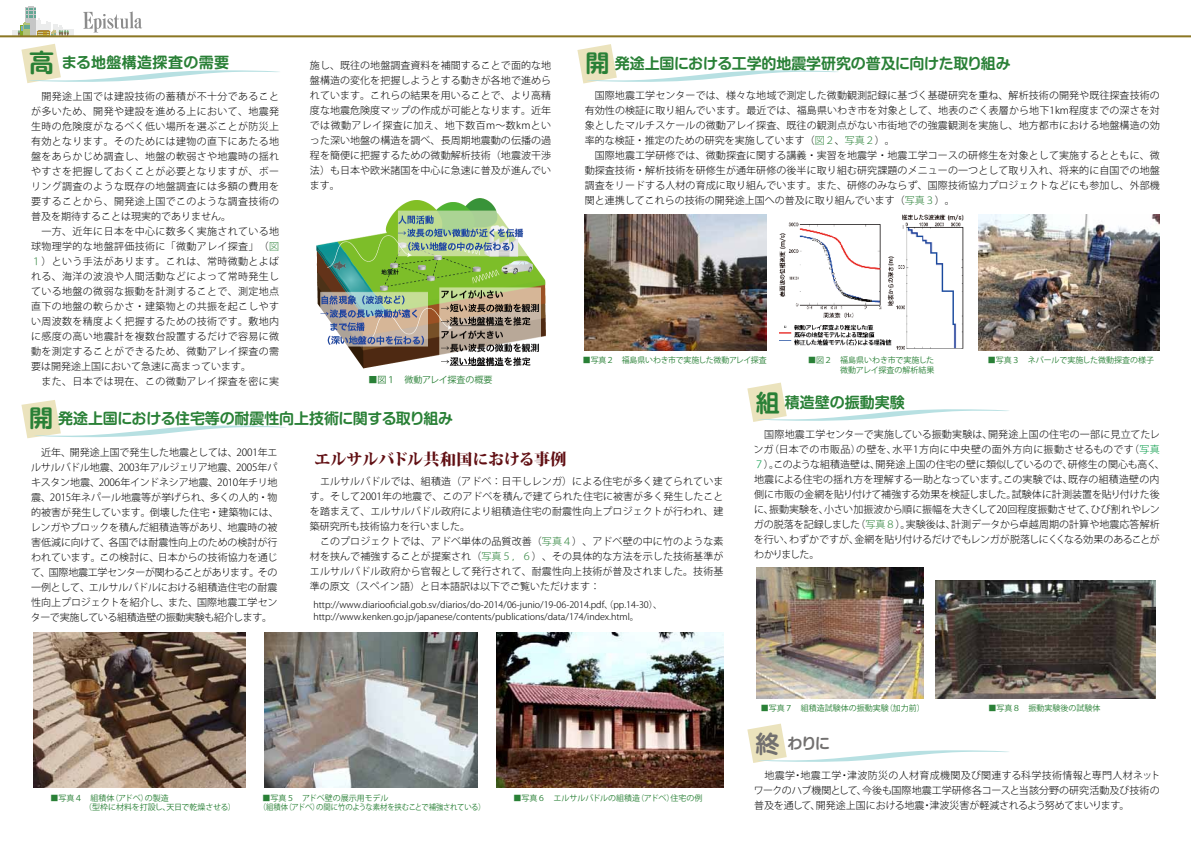
<style>
.page{position:relative;width:1191px;height:842px;background:#fff}
.page>*{position:absolute;margin:0;border:0;box-sizing:border-box;transform-origin:0 0}
.t1{font:800 16px "Koz Min Pro";letter-spacing:.005em;color:#610f13}
.t2{font:700 15px "Shin M Go Pro De";letter-spacing:-.01em;color:#298036}
.t3{font:700 15px "Shin M Go Pro De";letter-spacing:.025em;color:#298036}
.t4{font:700 15px "Shin M Go Pro De";color:#72706f}
.t5{font:300 10px/15px "Koz Go Pro";letter-spacing:.01em;color:#000}
.t6{font:300 10px/15px "Koz Go Pro";letter-spacing:.035em;color:#000}
.t7{font:300 10px/15px "Koz Go Pro";letter-spacing:-.01em;color:#000}
.t8{font:300 9px/12.2px "Koz Go Pro";color:#000}
.t9{font:9px "Koz Go Pro";color:#298036}
.t10{font:8px/9.6px "Koz Go Pro";color:#298036}
.t11{font:8px "Koz Go Pro";letter-spacing:-.025em;color:#298036}
.s1{font-size:25px}
.s2{color:#298036}
.s3{font-size:24px}
.s4{color:#094}
</style>
<div class="page">
<img style="left:316px;top:199px;width:230px;height:170px">
<svg style="left:21px;top:44px;width:259px;height:39px"></svg>
<svg style="left:21px;top:400px;width:265px;height:38px"></svg>
<svg style="left:577px;top:44px;width:261px;height:40px"></svg>
<svg style="left:747px;top:383px;width:262px;height:39px"></svg>
<svg style="left:747px;top:724px;width:262px;height:39px"></svg>
<div style="left:57px;top:29px;width:16px;height:7px;background:#ebecec"></div>
<svg style="left:12px;top:6px;width:57px;height:29px"></svg>
<hr style="left:0;top:35px;width:1191px;height:2px;background:#8b7724">
<svg style="left:83px;top:11px;width:59px;height:22px"></svg>
<img style="left:584px;top:214px;width:182px;height:137px">
<img style="left:779px;top:214px;width:185px;height:136px">
<img style="left:978px;top:214px;width:181px;height:137px">
<img style="left:935px;top:581px;width:220px;height:118px">
<img style="left:756px;top:568px;width:167px;height:131px">
<img style="left:33px;top:633px;width:213px;height:154px">
<img style="left:497px;top:633px;width:226px;height:154px">
<img style="left:265px;top:633px;width:213px;height:154px">
<h2 class="t3" style="left:29px;top:50px;width:201px"><span class="s1">高</span>まる地盤構造探査の需要</h2>
<p class="t6" style="left:31px;top:88px;width:250px">　開発途上国では建設技術の蓄積が不十分であることが多いため、開発や建設を進める上において、地震発生時の危険度がなるべく低い場所を選ぶことが防災上有効となります。そのためには建物の直下にあたる地盤をあらかじめ調査し、地盤の軟弱さや地震時の揺れやすさを把握しておくことが必要となりますが、ボーリング調査のような既存の地盤調査には多額の費用を要することから、開発途上国でこのような調査技術の普及を期待することは現実的でありません。<br>　一方、近年に日本を中心に数多く実施されている地球物理学的な地盤評価技術に「微動アレイ探査」（<span class="s2">図<br>１</span>）という手法があります。これは、常時微動とよばれる、海洋の波浪や人間活動などによって常時発生している地盤の微弱な振動を計測することで、測定地点直下の地盤の軟らかさ・建築物との共振を起こしやすい周波数を精度よく把握するための技術です。敷地内に感度の高い地震計を複数台設置するだけで容易に微動を測定することができるため、微動アレイ探査の需要は開発途上国において急速に高まっています。<br>　また、日本では現在、この微動アレイ探査を密に実</p>
<p class="t5" style="left:310px;top:58px;width:243px;text-align:justify">施し、既往の地盤調査資料を補間することで面的な地盤構造の変化を把握しようとする動きが各地で進められています。これらの結果を用いることで、より高精度な地震危険度マップの作成が可能となります。近年では微動アレイ探査に加え、地下数百m～数kmといった深い地盤の構造を調べ、長周期地震動の伝播の過程を簡便に把握するための微動解析技術（地震波干渉法）も日本や欧米諸国を中心に急速に普及が進んでいます。</p>
<p class="t9" style="left:368px;top:374px;width:126px">■図１　微動アレイ探査の概要</p>
<h2 class="t2" style="left:585px;top:51px;width:427px"><span class="s3">開</span> 発途上国における工学的地震学研究の普及に向けた取り組み</h2>
<p class="t5" style="left:584px;top:88px;width:577px">　国際地震工学センターでは、様々な地域で測定した微動観測記録に基づく基礎研究を重ね、解析技術の開発や既往探査技術の有効性の検証に取り組んでいます。最近では、福島県いわき市を対象として、地表のごく表層から地下1km程度までの深さを対象としたマルチスケールの微動アレイ探査、既往の観測点がない市街地での強震観測を実施し、地方都市における地盤構造の効率的な検証・推定のための研究を実施しています（<span class="s2">図２</span>、<span class="s2">写真２</span>）。<br>　国際地震工学研修では、微動探査に関する講義・実習を地震学・地震工学コースの研修生を対象として実施するとともに、微動探査技術・解析技術を研修生が通年研修の後半に取り組む研究課題のメニューの一つとして取り入れ、将来的に自国での地盤調査をリードする人材の育成に取り組んでいます。また、研修のみならず、国際技術協力プロジェクトなどにも参加し、外部機関と連携してこれらの技術の開発途上国への普及に取り組んでいます（<span class="s2">写真３</span>）。</p>
<p class="t11" style="left:583px;top:355px;width:185px">■写真２　福島県いわき市で実施した微動アレイ探査</p>
<p class="t10" style="left:808px;top:356px;width:128px">■図２　福島県いわき市で実施した　　　　微動アレイ探査の解析結果</p>
<p class="t10" style="left:987px;top:356px;width:168px">■写真３　ネパールで実施した微動探査の様子</p>
<h2 class="t2" style="left:29px;top:406px;width:425px"><span class="s3">開</span>発途上国における住宅等の耐震性向上技術に関する取り組み</h2>
<p class="t7" style="left:31px;top:445px;width:249px">　近年、開発途上国で発生した地震としては、2001年エルサルバドル地震、2003年アルジェリア地震、2005年パキスタン地震、2006年インドネシア地震、2010年チリ地震、2015年ネパール地震等が挙げられ、多くの人的・物的被害が発生しています。倒壊した住宅・建築物には、レンガやブロックを積んだ組積造等があり、地震時の被害低減に向けて、各国では耐震性向上のための検討が行われています。この検討に、日本からの技術協力を通じて、国際地震工学センターが関わることがあります。その一例として、エルサルバドルにおける組積造住宅の耐震性向上プロジェクトを紹介し、また、国際地震工学センターで実施している組積造壁の振動実験も紹介します。</p>
<h1 class="t1" style="left:314px;top:447px;width:254px">エルサルバドル共和国における事例</h1>
<p class="t5" style="left:310px;top:474px;width:415px">　エルサルバドルでは、組積造（アドベ：日干しレンガ）による住宅が多く建てられています。そして2001年の地震で、このアドベを積んで建てられた住宅に被害が多く発生したことを踏まえて、エルサルバドル政府により組積造住宅の耐震性向上プロジェクトが行われ、建築研究所も技術協力を行いました。<br>　このプロジェクトでは、アドベ単体の品質改善（<span class="s2">写真４</span>）、アドベ壁の中に竹のような素材を挟んで補強することが提案され（<span class="s2">写真５，６</span>）、その具体的な方法を示した技術基準がエルサルバドル政府から官報として発行されて、耐震性向上技術が普及されました。技術基準の原文（スペイン語）と日本語訳は以下でご覧いただけます：</p>
<p class="t8" style="left:313px;top:598px;width:350px">http://www.diariooficial.gob.sv/diarios/do-2014/06-junio/19-06-2014.pdf、（pp.14-30）、http://www.kenken.go.jp/japanese/contents/publications/data/174/index.html。</p>
<h2 class="t2" style="left:756px;top:390px;width:150px"><span class="s3">組</span> 積造壁の振動実験</h2>
<p class="t5" style="left:753px;top:427px;width:412px">　国際地震工学センターで実施している振動実験は、開発途上国の住宅の一部に見立てたレンガ（日本での市販品）の壁を、水平1方向に中央壁の面外方向に振動させるものです（<span class="s4">写真７</span>）。このような組積造壁は、開発途上国の住宅の壁に類似しているので、研修生の関心も高く、地震による住宅の揺れ方を理解する一助となっています。この実験では、既存の組積造壁の内側に市販の金網を貼り付けて補強する効果を検証しました。試験体に計測装置を貼り付けた後に、振動実験を、小さい加振波から順に振幅を大きくして20回程度振動させて、ひび割れやレンガの脱落を記録しました（<span class="s2">写真８</span>）。実験後は、計測データから卓越周期の計算や地震応答解析を行い、わずかですが、金網を貼り付けるだけでもレンガが脱落しにくくなる効果のあることがわかりました。</p>
<p class="t10" style="left:50px;top:793px;width:187px">■写真４　組積体（アドベ）の製造<br>　　　　 （型枠に材料を打設し、天日で乾燥させる）</p>
<p class="t10" style="left:259px;top:793px;width:228px;text-indent:4px">■写真５　アドベ壁の展示用モデル<br>（組積体（アドベ）の間に竹のような素材を挟むことで補強されている）</p>
<p class="t10" style="left:513px;top:793px;width:190px">■写真６　エルサルバドルの組積造（アドベ）住宅の例</p>
<p class="t10" style="left:761px;top:703px;width:165px">■写真７　組積造試験体の振動実験（加力前）</p>
<h2 class="t4" style="left:755px;top:731px;width:76px"><span class="s3">終</span> わりに</h2>
<p class="t5" style="left:753px;top:768px;width:408px;text-align:justify">　地震学・地震工学・津波防災の人材育成機関及び関連する科学技術情報と専門人材ネットワークのハブ機関として、今後も国際地震工学研修各コースと当該分野の研究活動及び技術の普及を通して、開発途上国における地震・津波災害が軽減されるよう努めてまいります。</p>
<p class="t10" style="left:988px;top:703px;width:114px">■写真８　振動実験後の試験体</p>
</div>
